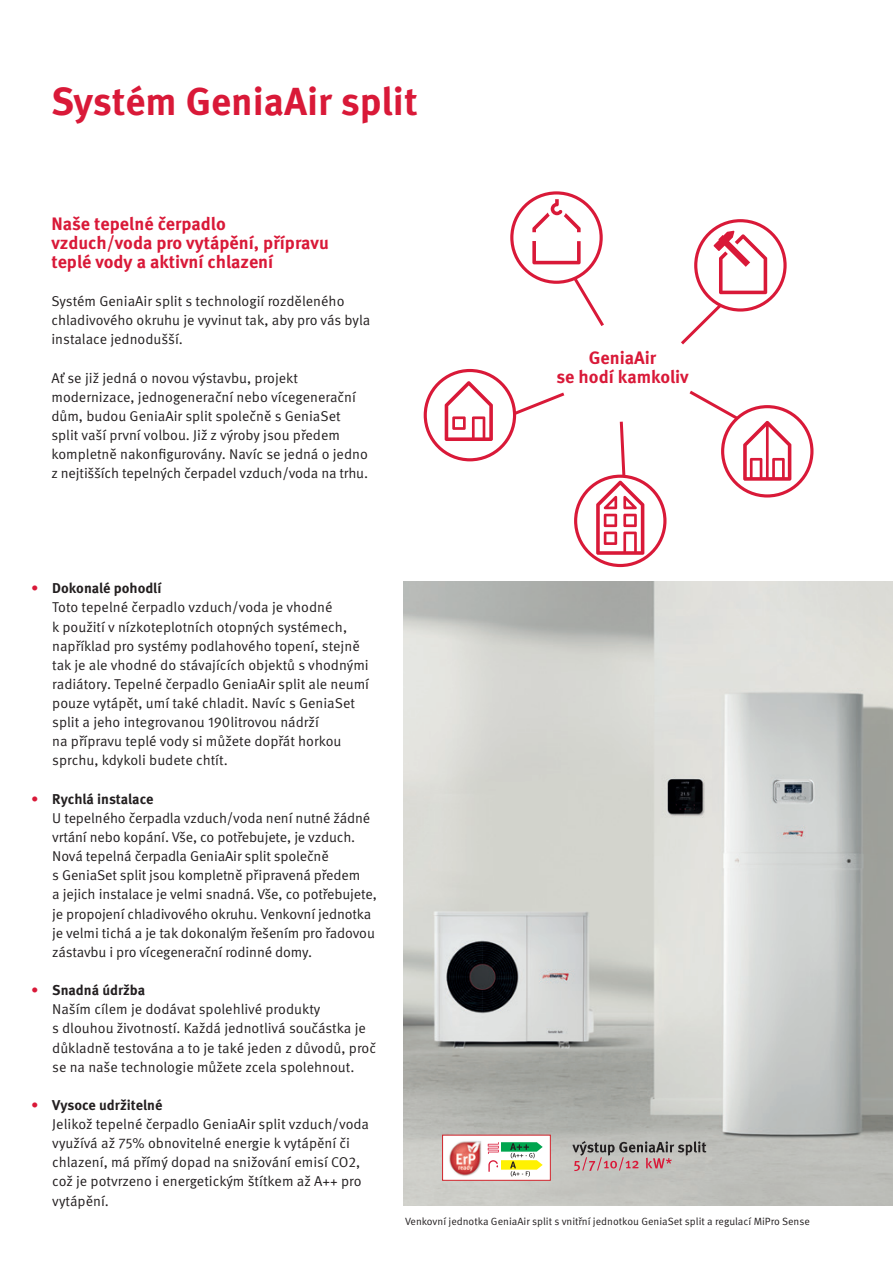
<style>
.page{position:relative;width:893px;height:1263px;background:#fff}
.page>*{position:absolute;margin:0;border:0;box-sizing:border-box;transform-origin:0 0}
.Headline__Meta_Bold{font:700 39px "Meta Pro";color:#d91938}
.Body_copy__Meta_Book{font:700 18px/19.2px "Meta Pro";color:#d91938}
.Subhead__Level_1__Me{font:700 18px "Meta Pro";color:#d91938}
.Bullerpoint___Aufzae{font:14.25px/19.2px "Meta Pro Norm";letter-spacing:-.01em;color:#231f20}
.Subhead__Level_2__Me{font:14.25px/19.2px "Meta Pro Norm";color:#231f20}
.Body_copy__Meta_Book-2{font:14.25px/19.2px "Meta Pro Norm";color:#231f20}
.Subhead__Level_2__Me-2{font:700 14.25px "Meta Pro";color:#231f20}
.Bullerpoint___Aufzae-2{font:10.5px "Meta Pro Norm";color:#231f20}
.s1{color:#d91938}
.s2{font-family:"Meta Pro";font-weight:700}
.s3{font-family:"Meta Pro Norm";font-weight:400;color:#d91938}
</style>
<div class="page">
<img style="left:404px;top:582px;width:489px;height:623px">
<div style="left:510px;top:191px;width:93px;height:93px;border:3px solid #d91938;border-radius:50%"></div>
<svg style="left:532px;top:241px;width:49px;height:23px"></svg>
<svg style="left:532px;top:199px;width:49px;height:33px"></svg>
<svg style="left:713px;top:231px;width:54px;height:63px"></svg>
<div style="left:694px;top:219px;width:93px;height:93px;border:3px solid #d91938;border-radius:50%"></div>
<div style="left:424px;top:369px;width:92px;height:92px;border:3px solid #d91938;border-radius:50%"></div>
<svg style="left:445px;top:381px;width:48px;height:60px"></svg>
<div style="left:721px;top:405px;width:92px;height:92px;border:3px solid #d91938;border-radius:50%"></div>
<div style="left:574px;top:475px;width:92px;height:92px;border:3px solid #d91938;border-radius:50%"></div>
<svg style="left:571px;top:275px;width:33px;height:51px"></svg>
<svg style="left:689px;top:390px;width:102px;height:91px"></svg>
<svg style="left:681px;top:301px;width:43px;height:44px"></svg>
<svg style="left:510px;top:392px;width:55px;height:26px"></svg>
<svg style="left:596px;top:421px;width:48px;height:134px"></svg>
<div style="left:442px;top:1135px;width:109px;height:45px;background:#fff"></div>
<img style="left:439px;top:1137px;width:55px;height:42px">
<svg style="left:488px;top:1142px;width:55px;height:35px"></svg>
<svg style="left:572px;top:1141px;width:134px;height:30px;background:#ac9e9d"></svg>
<p class="Headline__Meta_Bold" style="left:51px;top:71px;width:368px">Systém GeniaAir split</p>
<p class="Body_copy__Meta_Book" style="left:51px;top:213px;width:279px">Naše tepelné čerpadlo vzduch/voda pro vytápění, přípravu teplé vody a aktivní chlazení</p>
<p class="Body_copy__Meta_Book-2" style="left:51px;top:291px;width:320px">Systém GeniaAir split s technologií rozděleného chladivového okruhu je vyvinut tak, aby pro vás byla instalace jednodušší.</p>
<p class="Body_copy__Meta_Book-2" style="left:51px;top:367px;width:318px">Ať se již jedná o novou výstavbu, projekt modernizace, jednogenerační nebo vícegenerační dům, budou GeniaAir split společně s GeniaSet split vaší první volbou. Již z výroby jsou předem kompletně nakonfigurovány. Navíc se jedná o jedno z nejtišších tepelných čerpadel vzduch/voda na trhu.</p>
<p class="Subhead__Level_2__Me" style="left:52px;top:578px;width:318px;text-indent:-21px"><span class="s1">•</span> <span class="s2">Dokonalé pohodlí<br></span>Toto tepelné čerpadlo vzduch/voda je vhodné<br>k použití v nízkoteplotních otopných systémech, například pro systémy podlahového topení, stejně tak je ale vhodné do stávajících objektů s vhodnými radiátory. Tepelné čerpadlo GeniaAir split ale neumí pouze vytápět, umí také chladit. Navíc s GeniaSet split a jeho integrovanou 190litrovou nádrží<br>na přípravu teplé vody si můžete dopřát horkou sprchu, kdykoli budete chtít.</p>
<p class="Subhead__Level_2__Me-2" style="left:31px;top:788px;width:124px"><span class="s3">•</span> Rychlá instalace</p>
<p class="Bullerpoint___Aufzae" style="left:52px;top:807px;width:326px">U tepelného čerpadla vzduch/voda není nutné žádné vrtání nebo kopání. Vše, co potřebujete, je vzduch.<br>Nová tepelná čerpadla GeniaAir split společně<br>s GeniaSet split jsou kompletně připravená předem<br>a jejich instalace je velmi snadná. Vše, co potřebujete, je propojení chladivového okruhu. Venkovní jednotka je velmi tichá a je tak dokonalým řešením pro řadovou zástavbu i pro vícegenerační rodinné domy.</p>
<p class="Subhead__Level_2__Me-2" style="left:31px;top:979px;width:116px"><span class="s3">•</span> Snadná údržba</p>
<p class="Bullerpoint___Aufzae" style="left:52px;top:999px;width:325px">Naším cílem je dodávat spolehlivé produkty<br>s dlouhou životností. Každá jednotlivá součástka je důkladně testována a to je také jeden z důvodů, proč se na naše technologie můžete zcela spolehnout.</p>
<p class="Subhead__Level_2__Me-2" style="left:31px;top:1094px;width:133px"><span class="s3">•</span> Vysoce udržitelné</p>
<p class="Bullerpoint___Aufzae" style="left:52px;top:1113px;width:318px">Jelikož tepelné čerpadlo GeniaAir split vzduch/voda využívá až 75% obnovitelné energie k vytápění či chlazení, má přímý dopad na snižování emisí CO2, což je potvrzeno i energetickým štítkem až A++ pro vytápění.</p>
<p class="Subhead__Level_1__Me" style="left:589px;top:343px;width:69px">GeniaAir</p>
<p class="Subhead__Level_1__Me" style="left:556px;top:362px;width:134px">se hodí kamkoliv</p>
<p class="Bullerpoint___Aufzae-2" style="left:405px;top:1213px;width:406px">Venkovní jednotka GeniaAir split s vnitřní jednotkou GeniaSet split a regulací MiPro Sense</p>
</div>
